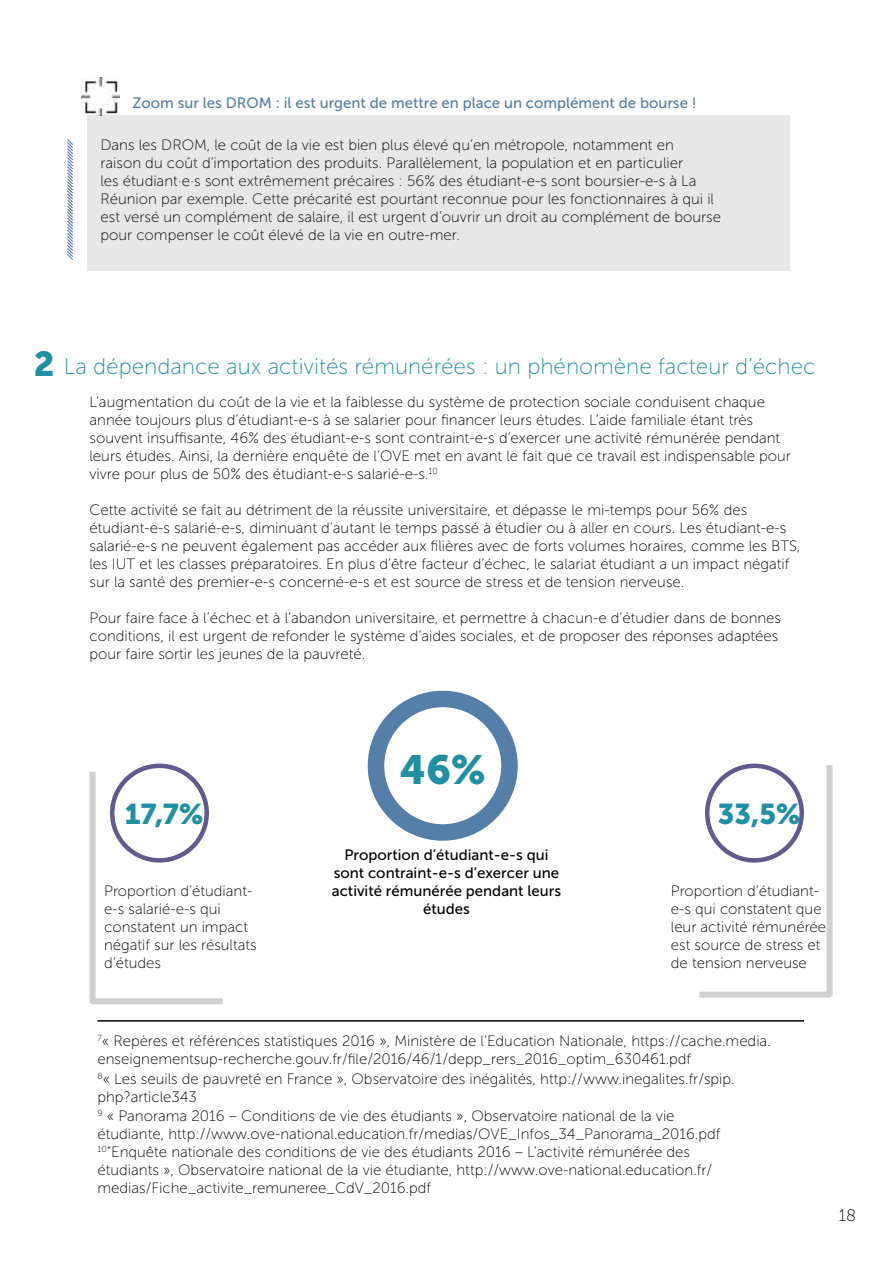
<style>
.page{position:relative;width:893px;height:1263px;background:#fff}
.page>*{position:absolute;margin:0;border:0;box-sizing:border-box;transform-origin:0 0}
.t1{font:40.5px "Museo Sans 900";color:#218fa2}
.t2{font:34.5px "Museo Sans 900";color:#218fa2}
.t3{font:28.5px "Museo Sans 900";color:#218fa2}
.t4{font:22.5px "Museo Sans 100";color:#218fa2}
.t5{font:16.5px "Museo Sans 100";color:#000}
.t6{font:15px/18px "Museo Sans 100";color:#000}
.t7{font:15px/18px "Museo Sans 500";color:#000;text-align:center}
.t8{font:15px "Museo Sans 500";color:#557fa8}
</style>
<div class="page">
<div style="left:88px;top:115px;width:702px;height:156px;background:#e7e7e7"></div>
<div style="left:368px;top:691px;width:150px;height:150px;border:16px solid #557fa8;border-radius:50%"></div>
<div style="left:110px;top:764px;width:99px;height:99px;border:4px solid #615a8d;border-radius:50%"></div>
<div style="left:90px;top:772px;width:6px;height:231px;background:#d0d0d0"></div>
<div style="left:91px;top:998px;width:132px;height:6px;background:#d0d0d0"></div>
<hr style="left:98px;top:1020px;width:706px;height:2px;background:#000">
<svg style="left:67px;top:139px;width:6px;height:121px"></svg>
<img style="left:81px;top:77px;width:39px;height:39px">
<div style="left:705px;top:764px;width:99px;height:99px;border:4px solid #615a8d;border-radius:50%"></div>
<div style="left:826px;top:765px;width:6px;height:231px;background:#d0d0d0"></div>
<div style="left:699px;top:992px;width:132px;height:6px;background:#d0d0d0"></div>
<p class="t8" style="left:132px;top:94px;width:566px">Zoom sur les DROM : il est urgent de mettre en place un complément de bourse !</p>
<p class="t6" style="left:100px;top:136px;width:622px">Dans les DROM, le coût de la vie est bien plus élevé qu’en métropole, notamment en<br>raison du coût d’importation des produits. Parallèlement, la population et en particulier<br>les étudiant·e·s sont extrêmement précaires : 56% des étudiant-e-s sont boursier-e-s à La Réunion par exemple. Cette précarité est pourtant reconnue pour les fonctionnaires à qui il est versé un complément de salaire, il est urgent d’ouvrir un droit au complément de bourse pour compenser le coût élevé de la vie en outre-mer.</p>
<h2 class="t2" style="left:34px;top:344px;width:22px">2</h2>
<h3 class="t4" style="left:64px;top:354px;width:753px">La dépendance aux activités rémunérées : un phénomène facteur d’échec</h3>
<p class="t6" style="left:90px;top:393px;width:703px">L’augmentation du coût de la vie et la faiblesse du système de protection sociale conduisent chaque année toujours plus d’étudiant-e-s à se salarier pour financer leurs études. L’aide familiale étant très souvent insuffisante, 46% des étudiant-e-s sont contraint-e-s d’exercer une activité rémunérée pendant leurs études. Ainsi, la dernière enquête de l’OVE met en avant le fait que ce travail est indispensable pour vivre pour plus de 50% des étudiant-e-s salarié-e-s.<sup>10</sup></p>
<p class="t6" style="left:90px;top:501px;width:712px">Cette activité se fait au détriment de la réussite universitaire, et dépasse le mi-temps pour 56% des étudiant-e-s salarié-e-s, diminuant d’autant le temps passé à étudier ou à aller en cours. Les étudiant-e-s salarié-e-s ne peuvent également pas accéder aux filières avec de forts volumes horaires, comme les BTS, les IUT et les classes préparatoires. En plus d’être facteur d’échec, le salariat étudiant a un impact négatif sur la santé des premier-e-s concerné-e-s et est source de stress et de tension nerveuse.</p>
<p class="t6" style="left:90px;top:609px;width:693px">Pour faire face à l’échec et à l’abandon universitaire, et permettre à chacun-e d’étudier dans de bonnes conditions, il est urgent de refonder le système d’aides sociales, et de proposer des réponses adaptées pour faire sortir les jeunes de la pauvreté.</p>
<h3 class="t3" style="left:125px;top:798px;width:80px">17,7%</h3>
<h1 class="t1" style="left:400px;top:747px;width:87px">46%</h1>
<h3 class="t3" style="left:718px;top:798px;width:84px">33,5%</h3>
<p class="t7" style="left:332px;top:846px;width:231px">Proportion d’étudiant-e-s qui sont contraint-e-s d’exercer une activité rémunérée pendant leurs études</p>
<p class="t6" style="left:104px;top:882px;width:154px">Proportion d’étudiant&shy;e-s salarié-e-s qui constatent un impact négatif sur les résultats d’études</p>
<p class="t6" style="left:671px;top:882px;width:157px">Proportion d’étudiant&shy;e-s qui constatent que leur activité rémunérée est source de stress et de tension nerveuse</p>
<p class="t6" style="left:97px;top:1032px;width:675px"><sup>7</sup>« Repères et références statistiques 2016 », Ministère de l’Education Nationale, https://cache.media. enseignementsup-recherche.gouv.fr/file/2016/46/1/depp_rers_2016_optim_630461.pdf</p>
<p class="t6" style="left:98px;top:1070px;width:639px"><sup>8</sup>« Les seuils de pauvreté en France », Observatoire des inégalités, http://www.inegalites.fr/spip. php?article343</p>
<p class="t6" style="left:98px;top:1107px;width:624px"><sup>9</sup> « Panorama 2016 – Conditions de vie des étudiants », Observatoire national de la vie étudiante, http://www.ove-national.education.fr/medias/OVE_Infos_34_Panorama_2016.pdf <sup>10</sup>“Enquête nationale des conditions de vie des étudiants 2016 – L’activité rémunérée des étudiants », Observatoire national de la vie étudiante, http://www.ove-national.education.fr/ medias/Fiche_activite_remuneree_CdV_2016.pdf</p>
<p class="t5" style="left:839px;top:1207px;width:19px">18</p>
</div>
